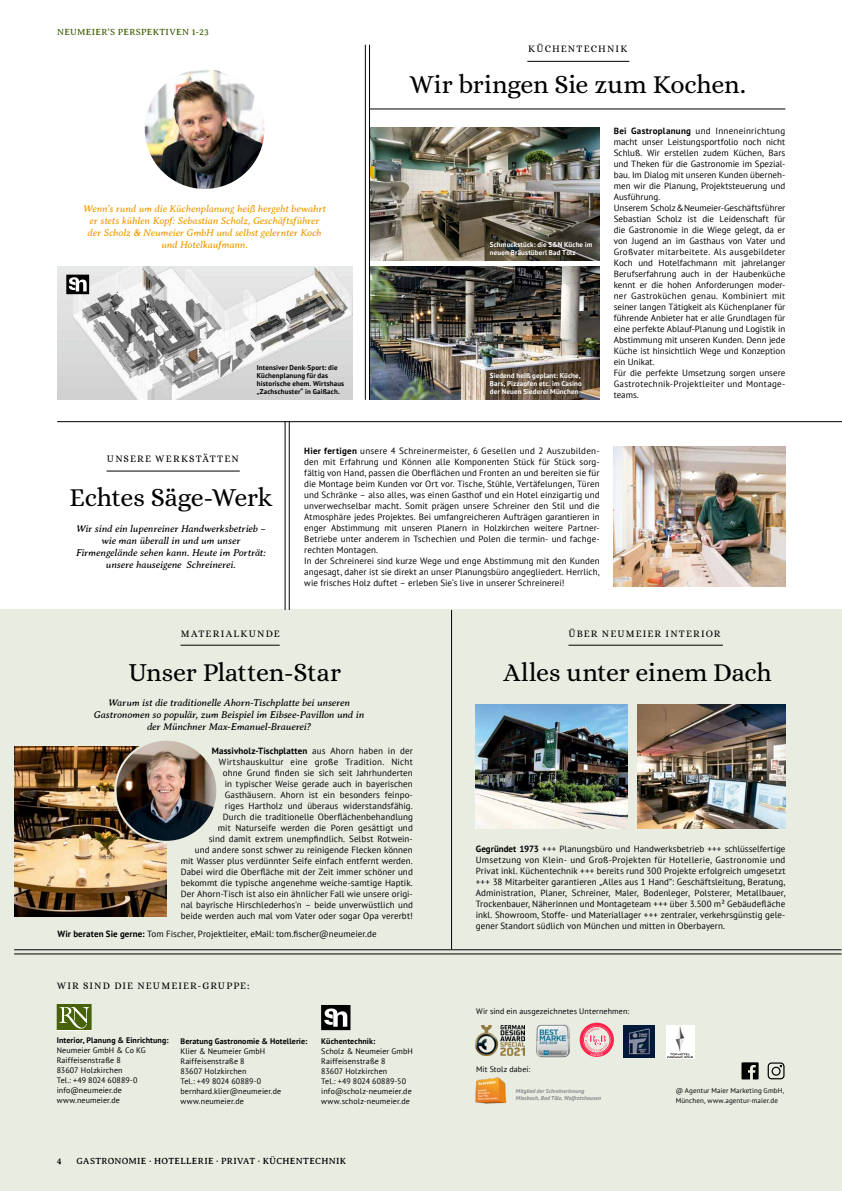
<style>
.page{position:relative;width:842px;height:1191px;background:#fff}
.page>*{position:absolute;margin:0;border:0;box-sizing:border-box;transform-origin:0 0}
.t1{font:26px "Alice";letter-spacing:-.015em;color:#000}
.t2{font:italic 10px/12px "Averia Serif Libre";letter-spacing:-.01em;color:#000;text-align:center}
.t3{font:italic 10px/12px "Averia Serif Libre";letter-spacing:-.01em;color:#f19a00;text-align:center}
.t4{font:10px "Alice";letter-spacing:.115em;color:#000}
.t5{font:9px/11px "PT Sans";letter-spacing:.01em;color:#000}
.t6{font:9px "Averia Serif Libre";letter-spacing:.03em;color:#000}
.t7{font:9px "Averia Serif Libre";letter-spacing:.03em;color:#476209}
.t8{font:8px/10px "PT Sans";letter-spacing:.015em;color:#000}
.t9{font:700 8px "PT Sans";letter-spacing:.015em;color:#000}
.t10{font:700 7px/8px "PT Sans";letter-spacing:.02em;color:#fff}
.t11{font:700 7px/8px "PT Sans";letter-spacing:.02em;color:#000}
.t12{font:7px/10px "PT Sans";letter-spacing:.02em;color:#000}
.t13{font:italic 700 5.7px/7.5px "PT Sans";letter-spacing:.01em;color:#89878c}
.s1{font-weight:700}
</style>
<div class="page">
<div style="left:0;top:609px;width:842px;height:582px;background:#e8ece1"></div>
<hr style="left:370px;top:108px;width:415px;height:1px;background:#000">
<hr style="left:57px;top:421px;width:785px;height:1px;background:#000">
<img style="left:145px;top:69px;width:119px;height:120px;border-radius:60px">
<img style="left:57px;top:266px;width:295px;height:134px">
<hr style="left:107px;top:471px;width:133px;height:1px;background:#000">
<hr style="left:527px;top:61px;width:102px;height:1px;background:#000">
<svg style="left:57px;top:1005px;width:35px;height:25px"></svg>
<img style="left:475px;top:1077px;width:31px;height:26px">
<hr style="left:180px;top:645px;width:100px;height:1px;background:#000">
<hr style="left:568px;top:645px;width:155px;height:1px;background:#000">
<img style="left:14px;top:746px;width:152px;height:170px">
<hr style="left:451px;top:610px;width:1px;height:339px;background:#000">
<img style="left:476px;top:704px;width:151px;height:125px">
<img style="left:637px;top:704px;width:148px;height:125px">
<hr style="left:14px;top:949px;width:827px;height:1px;background:#000">
<hr style="left:14px;top:953px;width:827px;height:1px;background:#000">
<hr style="left:285px;top:421px;width:1px;height:189px;background:#000">
<hr style="left:289px;top:421px;width:1px;height:189px;background:#000">
<img style="left:614px;top:446px;width:171px;height:140px">
<img style="left:370px;top:128px;width:230px;height:133px">
<img style="left:370px;top:267px;width:230px;height:133px">
<svg style="left:741px;top:1062px;width:18px;height:17px"></svg>
<svg style="left:768px;top:1062px;width:16px;height:17px"></svg>
<img style="left:475px;top:1025px;width:50px;height:30px">
<img style="left:624px;top:1025px;width:31px;height:33px">
<svg style="left:580px;top:1022px;width:34px;height:35px"></svg>
<img style="left:536px;top:1024px;width:34px;height:33px">
<div style="left:666px;top:1025px;width:29px;height:33px;background:#fff"></div>
<img style="left:668px;top:1026px;width:25px;height:31px">
<img style="left:115px;top:739px;width:102px;height:103px;border-radius:51px">
<div style="left:114px;top:738px;width:104px;height:105px;border:2px solid #e8ece1;border-radius:50%"></div>
<svg style="left:321px;top:1005px;width:29px;height:25px"></svg>
<svg style="left:66px;top:274px;width:23px;height:20px"></svg>
<hr style="left:365px;top:45px;width:1px;height:355px;background:#000">
<hr style="left:369px;top:45px;width:1px;height:355px;background:#000">
<p class="t7" style="left:57px;top:27px;width:153px">NEUMEIER’S PERSPEKTIVEN 1-23</p>
<p class="t3" style="left:83px;top:203px;width:244px">Wenn’s rund um die Küchenplanung heiß hergeht bewahrt er stets kühlen Kopf: Sebastian Scholz, Geschäftsführer der Scholz &amp; Neumeier GmbH und selbst gelernter Koch und Hotelkaufmann.</p>
<p class="t11" style="left:257px;top:363px;width:89px">Intensiver Denk-Sport: die<br>Küchenplanung für das historische ehem. Wirtshaus „Zachschuster“ in Gaißach.</p>
<p class="t4" style="left:528px;top:44px;width:101px">KÜCHENTECHNIK</p>
<h1 class="t1" style="left:409px;top:71px;width:338px">Wir bringen Sie zum Kochen.</h1>
<p class="t10" style="left:490px;top:240px;width:104px">Schmuckstück: die S&amp;N Küche im neuen Bräustüberl Bad Tölz</p>
<p class="t10" style="left:490px;top:372px;width:93px">Siedend heiß geplant: Küche,<br>Bars, Pizzaofen etc. im Casino der Neuen Siederei München</p>
<p class="t5" style="left:614px;top:126px;width:173px"><span class="s1">Bei Gastroplanung</span> und Inneneinrichtung macht unser Leistungsportfolio noch nicht Schluß. Wir erstellen zudem Küchen, Bars und Theken für die Gastronomie im Spezial&shy;bau. Im Dialog mit unseren Kunden überneh&shy;men wir die Planung, Projektsteuerung und Ausführung.<br>Unserem Scholz&amp;Neumeier-Geschäftsführer Sebastian Scholz ist die Leidenschaft für die Gastronomie in die Wiege gelegt, da er von Jugend an im Gasthaus von Vater und Großvater mitarbeitete. Als ausgebildeter Koch und Hotelfachmann mit jahrelanger Berufserfahrung auch in der Haubenküche kennt er die hohen Anforderungen moder&shy;ner Gastroküchen genau. Kombiniert mit seiner langen Tätigkeit als Küchenplaner für führende Anbieter hat er alle Grundlagen für eine perfekte Ablauf-Planung und Logistik in Abstimmung mit unseren Kunden. Denn jede Küche ist hinsichtlich Wege und Konzeption ein Unikat.<br>Für die perfekte Umsetzung sorgen unsere Gastrotechnik-Projektleiter und Montage&shy;teams.</p>
<p class="t4" style="left:107px;top:453px;width:133px">UNSERE WERKSTÄTTEN</p>
<h1 class="t1" style="left:69px;top:484px;width:205px">Echtes Säge-Werk</h1>
<p class="t2" style="left:76px;top:522px;width:191px">Wir sind ein lupenreiner Handwerksbetrieb – wie man überall in und um unser Firmengelände sehen kann. Heute im Porträt: unsere hauseigene Schreinerei.</p>
<p class="t5" style="left:304px;top:445px;width:297px"><span class="s1">Hier fertigen</span> unsere 4 Schreinermeister, 6 Gesellen und 2 Auszubilden&shy;den mit Erfahrung und Können alle Komponenten Stück für Stück sorg&shy;fältig von Hand, passen die Oberflächen und Fronten an und bereiten sie für die Montage beim Kunden vor Ort vor. Tische, Stühle, Vertäfelungen, Türen und Schränke – also alles, was einen Gasthof und ein Hotel einzigartig und unverwechselbar macht. Somit prägen unsere Schreiner den Stil und die Atmosphäre jedes Projektes. Bei umfangreicheren Aufträgen garantieren in enger Abstimmung mit unseren Planern in Holzkirchen weitere Partner-Betriebe unter anderem in Tschechien und Polen die termin- und fachge&shy;rechten Montagen.<br>In der Schreinerei sind kurze Wege und enge Abstimmung mit den Kunden angesagt, daher ist sie direkt an unser Planungsbüro angegliedert. Herrlich, wie frisches Holz duftet – erleben Sie‘s live in unserer Schreinerei!</p>
<p class="t4" style="left:181px;top:628px;width:101px">MATERIALKUNDE</p>
<p class="t4" style="left:568px;top:628px;width:154px">ÜBER NEUMEIER INTERIOR</p>
<h1 class="t1" style="left:128px;top:658px;width:214px">Unser Platten-Star</h1>
<h1 class="t1" style="left:503px;top:658px;width:270px">Alles unter einem Dach</h1>
<p class="t2" style="left:94px;top:697px;width:272px">Warum ist die traditionelle Ahorn-Tischplatte bei unseren<br>Gastronomen so populär, zum Beispiel im Eibsee-Pavillon und in der Münchner Max-Emanuel-Brauerei?</p>
<p class="t5" style="left:181px;top:744px;width:234px;text-align:right"><span class="s1">Massivholz-Tischplatten</span> aus Ahorn haben in der Wirtshauskultur eine große Tradition. Nicht<br>ohne Grund finden sie sich seit Jahrhunderten<br>in typischer Weise gerade auch in bayerischen Gasthäusern. Ahorn ist ein besonders feinpo-<br>riges Hartholz und überaus widerstandsfähig.<br>Durch die traditionelle Oberflächenbehandlung<br>mit Naturseife werden die Poren gesättigt und<br>sind damit extrem unempfindlich. Selbst Rotwein-<br>und andere sonst schwer zu reinigende Flecken können mit Wasser plus verdünnter Seife einfach entfernt werden.<br>Dabei wird die Oberfläche mit der Zeit immer schöner und bekommt die typische angenehme weiche-samtige Haptik.<br>Der Ahorn-Tisch ist also ein ähnlicher Fall wie unsere origi&shy;nal bayrische Hirschlederhos'n – beide unverwüstlich und beide werden auch mal vom Vater oder sogar Opa vererbt!</p>
<p class="t5" style="left:476px;top:843px;width:311px;text-align:justify"><span class="s1">Gegründet 1973</span> +++ Planungsbüro und Handwerksbetrieb +++ schlüsselfertige Umsetzung von Klein- und Groß-Projekten für Hotellerie, Gastronomie und Privat inkl. Küchentechnik +++ bereits rund 300 Projekte erfolgreich umgesetzt +++ 38 Mitarbeiter garantieren „Alles aus 1 Hand”: Geschäftsleitung, Beratung, Administration, Planer, Schreiner, Maler, Bodenleger, Polsterer, Metallbauer, Trockenbauer, Näherinnen und Montageteam +++ über 3.500 m² Gebäudefläche inkl. Showroom, Stoffe- und Materiallager +++ zentraler, verkehrsgünstig gele&shy;gener Standort südlich von München und mitten in Oberbayern.</p>
<p class="t5" style="left:58px;top:927px;width:321px"><span class="s1">Wir beraten Sie gerne:</span> Tom Fischer, Projektleiter, eMail: tom.fischer@neumeier.de</p>
<p class="t4" style="left:57px;top:980px;width:195px">WIR SIND DIE NEUMEIER-GRUPPE:</p>
<p class="t9" style="left:57px;top:1034px;width:113px">Interior, Planung &amp; Einrichtung:</p>
<p class="t8" style="left:57px;top:1044px;width:90px">Neumeier GmbH &amp; Co KG<br>Raiffeisenstraße 8<br>83607 Holzkirchen<br>Tel.: +49 8024 60889-0 info@neumeier.de www.neumeier.de</p>
<p class="t9" style="left:180px;top:1035px;width:128px">Beratung Gastronomie &amp; Hotellerie:</p>
<p class="t8" style="left:180px;top:1045px;width:102px">Klier &amp; Neumeier GmbH<br>Raiffeisenstraße 8<br>83607 Holzkirchen<br>Tel.: +49 8024 60889-0 bernhard.klier@neumeier.de www.neumeier.de</p>
<p class="t9" style="left:321px;top:1035px;width:55px">Küchentechnik:</p>
<p class="t8" style="left:321px;top:1045px;width:93px">Scholz &amp; Neumeier GmbH<br>Raiffeisenstraße 8<br>83607 Holzkirchen<br>Tel.: +49 8024 60889-50 info@scholz-neumeier.de www.scholz-neumeier.de</p>
<p class="t6" style="left:57px;top:1156px;width:6px">4</p>
<p class="t6" style="left:77px;top:1156px;width:271px">GASTRONOMIE · HOTELLERIE · PRIVAT · KÜCHENTECHNIK</p>
<p class="t8" style="left:476px;top:1006px;width:154px">Wir sind ein ausgezeichnetes Unternehmen:</p>
<p class="t8" style="left:476px;top:1063px;width:56px">Mit Stolz dabei:</p>
<p class="t13" style="left:516px;top:1086px;width:87px">Mitglied der Schreinerinnung<br>Miesbach, Bad Tölz, Wolfratshausen</p>
<p class="t12" style="left:676px;top:1085px;width:110px">@ Agentur Maier Marketing GmbH,<br>München, www.agentur-maier.de</p>
</div>
